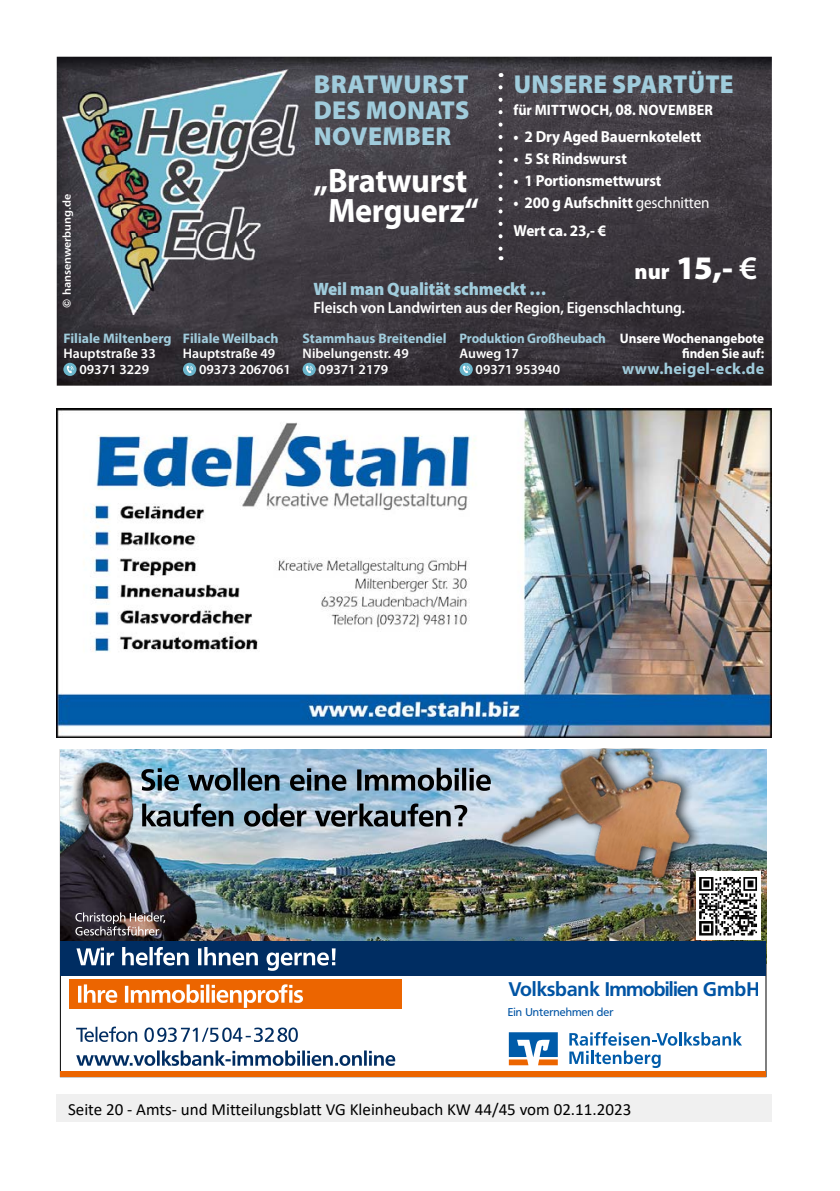
<style>
.page{position:relative;width:840px;height:1191px;background:#fff}
.page>*{position:absolute;margin:0;border:0;box-sizing:border-box;transform-origin:0 0}
.t1{font:700 34px/30px "Myriad Pro";letter-spacing:-.01em;color:#fff;text-align:center;scale:.95 1}
.t2{font:900 33px "Myriad Pro";color:#fff}
.t3{font:900 26px/26px "Myriad Pro";letter-spacing:.01em;color:#a0ccdc;text-align:justify}
.t4{font:900 26px "Myriad Pro";letter-spacing:.01em;color:#a0ccdc;scale:.96 1}
.t5{font:700 19.6px "Frutiger VR";letter-spacing:-.02em;color:#0054a4}
.t6{font:900 18px "Myriad Pro";letter-spacing:-.01em;color:#a0ccdc;scale:.95 1}
.t7{font:17px "Calibri";color:#000}
.t8{font:700 16px/28px "Myriad Pro";letter-spacing:-.01em;color:#fff;scale:.95 1}
.t9{font:600 16px "Myriad Pro";letter-spacing:-.01em;color:#fff;scale:.95 1}
.t10{font:700 16px "Myriad Pro";letter-spacing:.02em;color:#a0ccdc}
.t11{font:700 15px "Myriad Pro";letter-spacing:.01em;color:#fff;scale:.95 1}
.t12{font:600 13.8px/15.6px "Myriad Pro";color:#fff}
.t13{font:700 13.8px "Myriad Pro";color:#a0ccdc}
.t14{font:700 13.8px/15.6px "Myriad Pro";letter-spacing:-.01em;color:#fff;text-align:right;scale:.95 1}
.t15{font:700 13.8px "Myriad Pro";color:#a0ccdc;scale:.95 1}
.t16{font:11.2px "Frutiger VR";letter-spacing:.005em;color:#0054a4}
.t17{font:11px "Humanist 777 BT Bold B";color:#fff}
.s1{font-size:16px}
.s2{font-weight:400}
.s3{font-size:22px}
.s4{font-weight:600}
</style>
<div class="page">
<img style="left:57px;top:57px;width:714px;height:329px">
<img style="left:62px;top:70px;width:238px;height:245px">
<svg style="left:63px;top:363px;width:14px;height:13px"></svg>
<svg style="left:67px;top:366px;width:6px;height:7px"></svg>
<div style="left:183px;top:363px;width:13px;height:13px;background:#6bb6cc;border-radius:50%"></div>
<svg style="left:186px;top:366px;width:7px;height:7px"></svg>
<svg style="left:302px;top:363px;width:13px;height:13px"></svg>
<svg style="left:306px;top:366px;width:6px;height:7px"></svg>
<svg style="left:498px;top:87px;width:4px;height:173px"></svg>
<svg style="left:459px;top:363px;width:13px;height:13px"></svg>
<svg style="left:462px;top:366px;width:7px;height:7px"></svg>
<img style="left:57px;top:408px;width:714px;height:329px">
<img style="left:200px;top:749px;width:565px;height:192px">
<div style="left:69px;top:979px;width:332px;height:30px;background:#ec6500"></div>
<svg style="left:508px;top:1032px;width:49px;height:33px"></svg>
<svg style="left:569px;top:1032px;width:172px;height:36px"></svg>
<svg style="left:78px;top:984px;width:225px;height:24px"></svg>
<svg style="left:76px;top:1050px;width:319px;height:16px"></svg>
<svg style="left:76px;top:1026px;width:222px;height:16px"></svg>
<div style="left:60px;top:1071px;width:705px;height:6px;background:#ec6500"></div>
<svg style="left:200px;top:803px;width:267px;height:23px;background:#74848f"></svg>
<svg style="left:200px;top:767px;width:287px;height:24px;background:#6a7d8c"></svg>
<img style="left:696px;top:871px;width:64px;height:68px">
<img style="left:487px;top:748px;width:228px;height:159px">
<img style="left:60px;top:749px;width:140px;height:192px">
<div style="left:60px;top:941px;width:705px;height:34px;background:#002d62"></div>
<svg style="left:76px;top:947px;width:259px;height:23px"></svg>
<svg style="left:75px;top:912px;width:90px;height:23px;background:#706365"></svg>
<div style="left:57px;top:1095px;width:714px;height:27px;background:#f0f0f0"></div>
<svg style="left:682px;top:348px;width:6px;height:10px"></svg>
<p class="t17" style="left:60px;top:308px;width:116px;rotate:-90deg">© hansenwerbung.de</p>
<p class="t13" style="left:63px;top:329px;width:110px">Filiale Miltenberg</p>
<p class="t12" style="left:79px;top:346px;width:78px;text-indent:-16px">Hauptstraße 33<br>09371 3229</p>
<p class="t13" style="left:183px;top:329px;width:97px">Filiale Weilbach</p>
<p class="t12" style="left:199px;top:346px;width:93px;text-indent:-16px">Hauptstraße 49<br>09373 2067061</p>
<h3 class="t3" style="left:313px;top:70px;width:157px">BRATWURST DES MONATS NOVEMBER</h3>
<h1 class="t1" style="left:313px;top:164px;width:176px">„ Bratwurst<br>Merguerz“</h1>
<h3 class="t4" style="left:513px;top:67px;width:230px">UNSERE SPARTÜTE</h3>
<p class="t11" style="left:513px;top:100px;width:211px">für MITTWOCH, <span class="s1">08</span>. NOVEMBER</p>
<p class="t8" style="left:513px;top:122px;width:199px">• 2 Dry Aged Bauernkotelett</p>
<p class="t8" style="left:513px;top:144px;width:121px">• 5 St Rindswurst</p>
<p class="t8" style="left:513px;top:166px;width:157px">• 1 Portionsmettwurst</p>
<p class="t8" style="left:513px;top:188px;width:208px">• 200 g Aufschnitt <span class="s2">geschnitten<br></span>Wert ca. 23,- €</p>
<h2 class="t2" style="left:634px;top:245px;width:124px"><span class="s3">nur</span> 15,- <span class="s4">€</span></h2>
<p class="t6" style="left:313px;top:277px;width:247px">Weil man Qualität schmeckt …</p>
<p class="t9" style="left:313px;top:297px;width:392px">Fleisch von Landwirten aus der Region, Eigenschlachtung.</p>
<p class="t13" style="left:302px;top:329px;width:145px">Stammhaus Breitendiel</p>
<p class="t12" style="left:302px;top:346px;width:108px;text-align:center">Nibelungenstr. 49<br>09371 2179</p>
<p class="t15" style="left:459px;top:329px;width:155px">Produktion Großheubach</p>
<p class="t12" style="left:475px;top:346px;width:86px;text-indent:-16px">Auweg 17<br>09371 953940</p>
<p class="t14" style="left:619px;top:330px;width:153px">Unsere Wochenangebote nden Sie auf:</p>
<p class="t10" style="left:621px;top:358px;width:143px">www.heigel-eck.de</p>
<p class="t5" style="left:508px;top:977px;width:252px">Volksbank Immobilien GmbH</p>
<p class="t16" style="left:507px;top:1005px;width:107px">Ein Unternehmen der</p>
<p class="t7" style="left:68px;top:1098px;width:564px">Seite 20 - Amts- und Mitteilungsblatt VG Kleinheubach KW 44/45 vom 02.11.2023</p>
</div>
